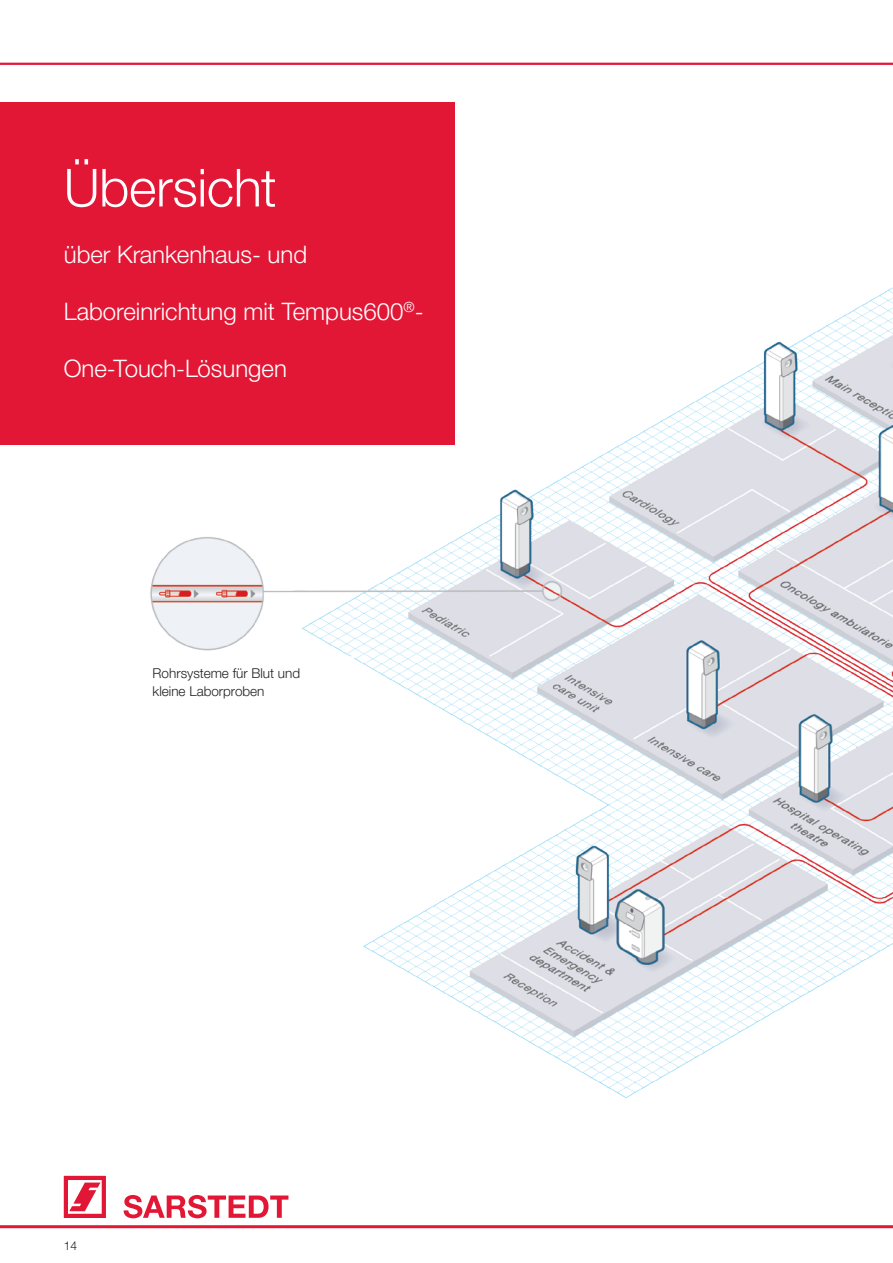
<style>
.page{position:relative;width:893px;height:1263px;background:#fff}
.page>*{position:absolute;margin:0;border:0;box-sizing:border-box;transform-origin:0 0}
.t1{font:300 52.5px "Helvetica Neue LTW1 G";letter-spacing:-.005em;color:#fff}
.t2{font:300 24px "Helvetica Neue LTW1 G";color:#fff}
.t3{font:300 13.5px/18px "Helvetica Neue LTW1 G";color:#231f20}
.t4{font:300 12px "Helvetica Neue LTW1 G";color:#231f20}
</style>
<div class="page">
<img style="left:64px;top:287px;width:829px;height:926px">
<svg style="left:0;top:62px;width:685px;height:413px"></svg>
<hr style="left:0;top:63px;width:893px;height:2px;background:#e21736">
<div style="left:0;top:102px;width:454px;height:342px;background:#e21736"></div>
<div style="left:153px;top:660px;width:171px;height:86px;background:#fff"></div>
<hr style="left:0;top:1225px;width:893px;height:3px;background:#e21736">
<svg style="left:64px;top:1176px;width:42px;height:42px"></svg>
<svg style="left:124px;top:1195px;width:164px;height:23px"></svg>
<h1 class="t1" style="left:64px;top:156px;width:214px">Übersicht</h1>
<p class="t2" style="left:64px;top:240px;width:245px">über Krankenhaus- und</p>
<p class="t2" style="left:64px;top:297px;width:361px">Laboreinrichtung mit Tempus600<sup>®</sup>-</p>
<p class="t2" style="left:64px;top:354px;width:225px">One-Touch-Lösungen</p>
<p class="t3" style="left:153px;top:664px;width:149px">Rohrsysteme für Blut und kleine Laborproben</p>
<p class="t4" style="left:64px;top:1238px;width:15px">14</p>
</div>
